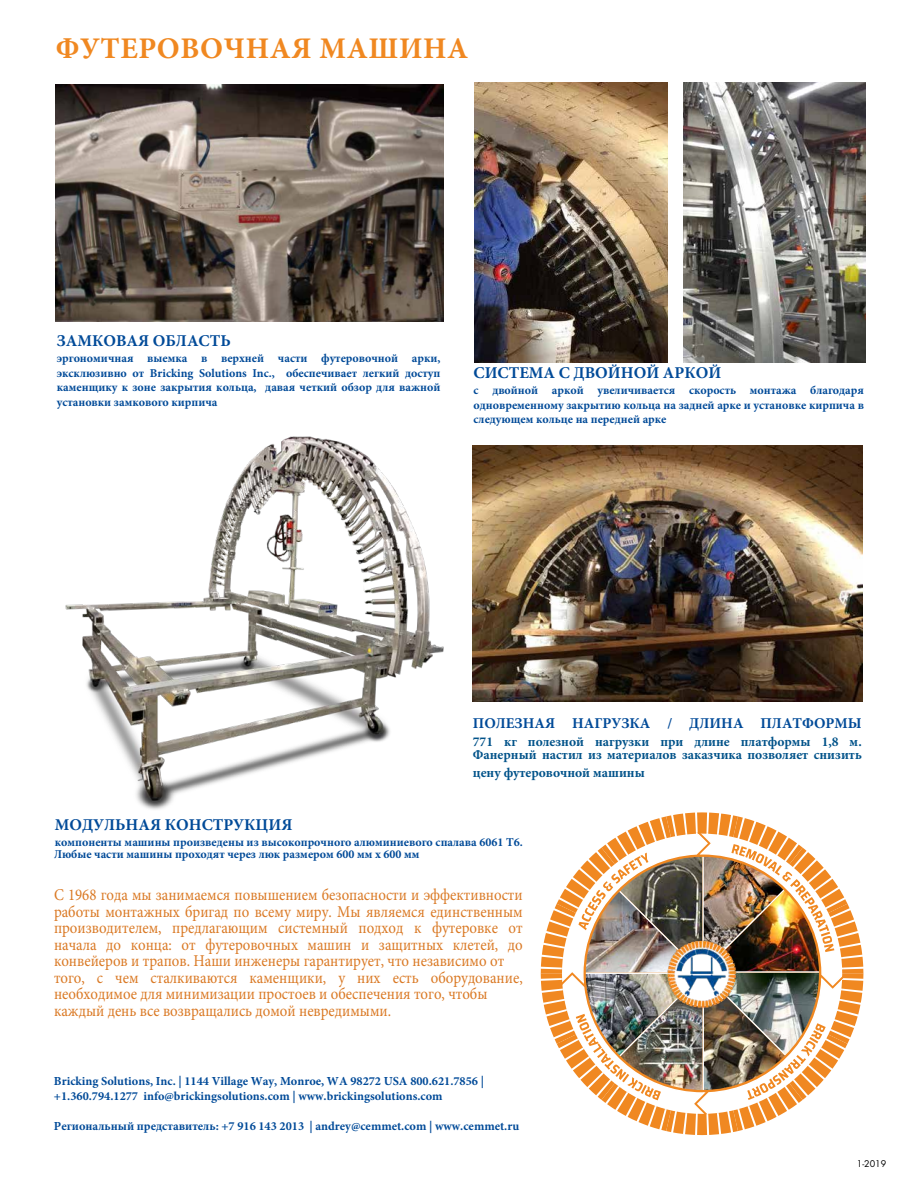
<style>
.page{position:relative;width:918px;height:1188px;background:#fff}
.page>*{position:absolute;margin:0;border:0;box-sizing:border-box;transform-origin:0 0}
.t1{font:700 30px "Minion Pro";letter-spacing:.02em;color:#f08821}
.Body2{font:16.5px/16.5px "Minion Pro";color:#da7924;scale:.9 1}
.Body2-2{font:700 16.5px "Minion Pro";color:#004a98}
.t2{font:700 15px "Minion Pro";color:#004a98}
.t3{font:700 13.5px/13.6px "Minion Pro";color:#005289}
.Contact{font:700 12.3px/14.7px "Minion Pro";color:#004a98}
.Body2-3{font:700 12px/14.4px "Minion Pro";color:#004a98;text-align:justify}
.Body2-4{font:9px "Futura Std";color:#000}
</style>
<div class="page">
<img style="left:541px;top:812px;width:322px;height:323px">
<img style="left:666px;top:939px;width:71px;height:69px">
<img style="left:473px;top:445px;width:390px;height:257px">
<img style="left:56px;top:84px;width:388px;height:238px">
<img style="left:65px;top:436px;width:379px;height:374px">
<img style="left:684px;top:83px;width:182px;height:279px">
<img style="left:474px;top:83px;width:194px;height:279px">
<p class="t1" style="left:56px;top:27px;width:414px">ФУТЕРОВОЧНАЯ МАШИНА</p>
<p class="Body2-2" style="left:57px;top:329px;width:175px">ЗАМКОВАЯ ОБЛАСТЬ</p>
<p class="Body2-3" style="left:57px;top:351px;width:385px">эргономичная выемка в верхней части футеровочной арки, эксклюзивно от Bricking Solutions Inc., обеспечивает легкий доступ каменщику к зоне закрытия кольца, давая четкий обзор для важной установки замкового кирпича</p>
<p class="Body2-2" style="left:474px;top:361px;width:249px">СИСТЕМА С ДВОЙНОЙ АРКОЙ</p>
<p class="Body2-3" style="left:474px;top:383px;width:392px">с двойной аркой увеличивается скорость монтажа благодаря одновременному закрытию кольца на задней арке и установке кирпича в следующем кольце на передней арке</p>
<p class="t2" style="left:473px;top:712px;width:390px">ПОЛЕЗНАЯ НАГРУЗКА / ДЛИНА ПЛАТФОРМЫ</p>
<p class="t3" style="left:473px;top:734px;width:390px">771 кг полезной нагрузки при длине платформы 1,8 м.<br>Фанерный настил из материалов заказчика позволяет снизить</p>
<p class="t3" style="left:473px;top:766px;width:174px">цену футеровочной машины</p>
<p class="Body2-2" style="left:55px;top:813px;width:239px">МОДУЛЬНАЯ КОНСТРУКЦИЯ</p>
<p class="Body2-3" style="left:54px;top:835px;width:470px;line-height:12.5px">компоненты машины произведены из высокопрочного алюминиевого спалава 6061 T6.<br>Любые части машины проходят через люк размером 600 мм x 600 мм</p>
<p class="Body2" style="left:54px;top:887px;width:522px">С 1968 года мы занимаемся повышением безопасности и эффективности работы монтажных бригад по всему миру. Мы являемся единственным производителем, предлагающим системный подход к футеровке от начала до конца: от футеровочных машин и защитных клетей, до конвейеров и трапов. Наши инженеры гарантирует, что независимо от того, с чем сталкиваются каменщики, у них есть оборудование, необходимое для минимизации простоев и обеспечения того, чтобы каждый день все возвращались домой невредимыми.</p>
<p class="Contact" style="left:54px;top:1074px;width:432px">Bricking Solutions, Inc. | 1144 Village Way, Monroe, WA 98272 USA 800.621.7856 | +1.360.794.1277 info@brickingsolutions.com | www.brickingsolutions.com</p>
<p class="Contact" style="left:54px;top:1118px;width:467px">Региональный представитель: +7 916 143 2013 | andrey@cemmet.com | www.cemmet.ru</p>
<p class="Body2-4" style="left:857px;top:1158px;width:31px">1-2019</p>
</div>
